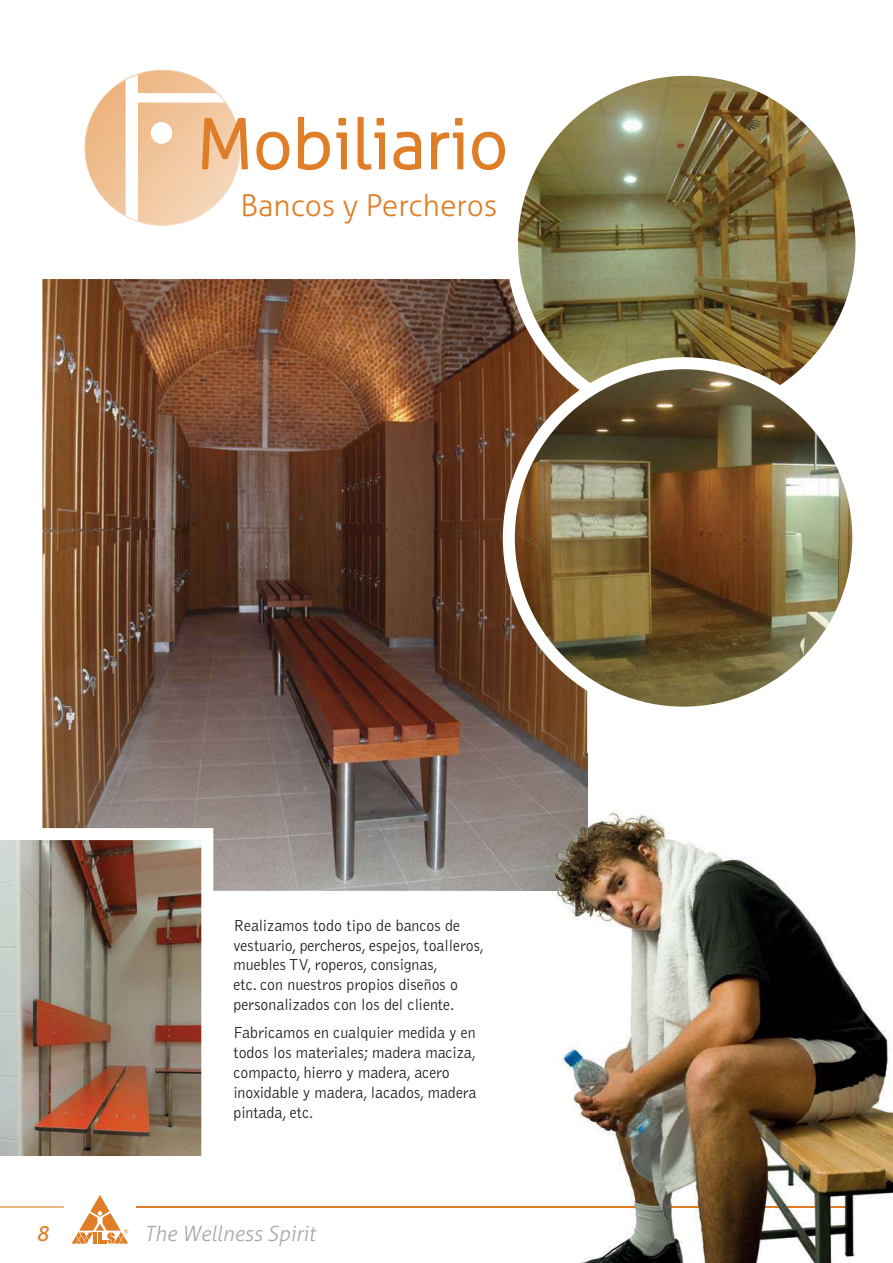
<style>
.page{position:relative;width:893px;height:1263px;background:#fff}
.page>*{position:absolute;margin:0;border:0;box-sizing:border-box;transform-origin:0 0}
.t1{font:300 69px "Aller";color:#e07e27}
.t2{font:300 30px "Aller";color:#e07e27}
.t3{font:italic 300 21px "Aller";color:#a7a9ac}
.t4{font:italic 21px "Aller";color:#e07e27}
.t5{font:300 16.5px/19.8px "Bell Gothic Std";color:#231f20;scale:.96 1}
</style>
<div class="page">
<svg style="left:71px;top:1195px;width:57px;height:49px"></svg>
<hr style="left:0;top:1206px;width:64px;height:2px;background:#e07e27">
<hr style="left:136px;top:1206px;width:714px;height:2px;background:#e07e27">
<img style="left:42px;top:279px;width:545px;height:612px">
<img style="left:512px;top:70px;width:349px;height:349px;border-radius:50%">
<div style="left:506px;top:64px;width:361px;height:361px;border:12px solid #fff;border-radius:50%"></div>
<img style="left:509px;top:363px;width:349px;height:350px;border-radius:50%">
<div style="left:503px;top:357px;width:361px;height:362px;border:12px solid #fff;border-radius:50%"></div>
<img style="left:555px;top:753px;width:338px;height:510px">
<img style="left:555px;top:1206px;width:295px;height:2px">
<img style="left:496px;top:753px;width:91px;height:138px">
<img style="left:0;top:828px;width:213px;height:328px">
<svg style="left:85px;top:70px;width:163px;height:156px"></svg>
<svg style="left:256px;top:131px;width:34px;height:39px"></svg>
<svg style="left:298px;top:116px;width:49px;height:54px"></svg>
<svg style="left:357px;top:116px;width:28px;height:54px"></svg>
<svg style="left:393px;top:131px;width:29px;height:39px"></svg>
<svg style="left:431px;top:132px;width:33px;height:38px"></svg>
<svg style="left:454px;top:118px;width:9px;height:8px"></svg>
<svg style="left:472px;top:131px;width:33px;height:39px"></svg>
<h1 class="t1" style="left:197px;top:104px;width:313px">Mobiliario</h1>
<h2 class="t2" style="left:241px;top:188px;width:258px">Bancos y Percheros</h2>
<p class="t5" style="left:233px;top:916px;width:263px">Realizamos todo tipo de bancos de vestuario, percheros, espejos, toalleros, muebles TV, roperos, consignas,<br>etc. con nuestros propios diseños o personalizados con los del cliente.</p>
<p class="t5" style="left:233px;top:1023px;width:255px">Fabricamos en cualquier medida y en todos los materiales; madera maciza, compacto, hierro y madera, acero inoxidable y madera, lacados, madera pintada, etc.</p>
<p class="t4" style="left:36px;top:1222px;width:14px">8</p>
<p class="t3" style="left:144px;top:1222px;width:172px">The Wellness Spirit</p>
</div>
